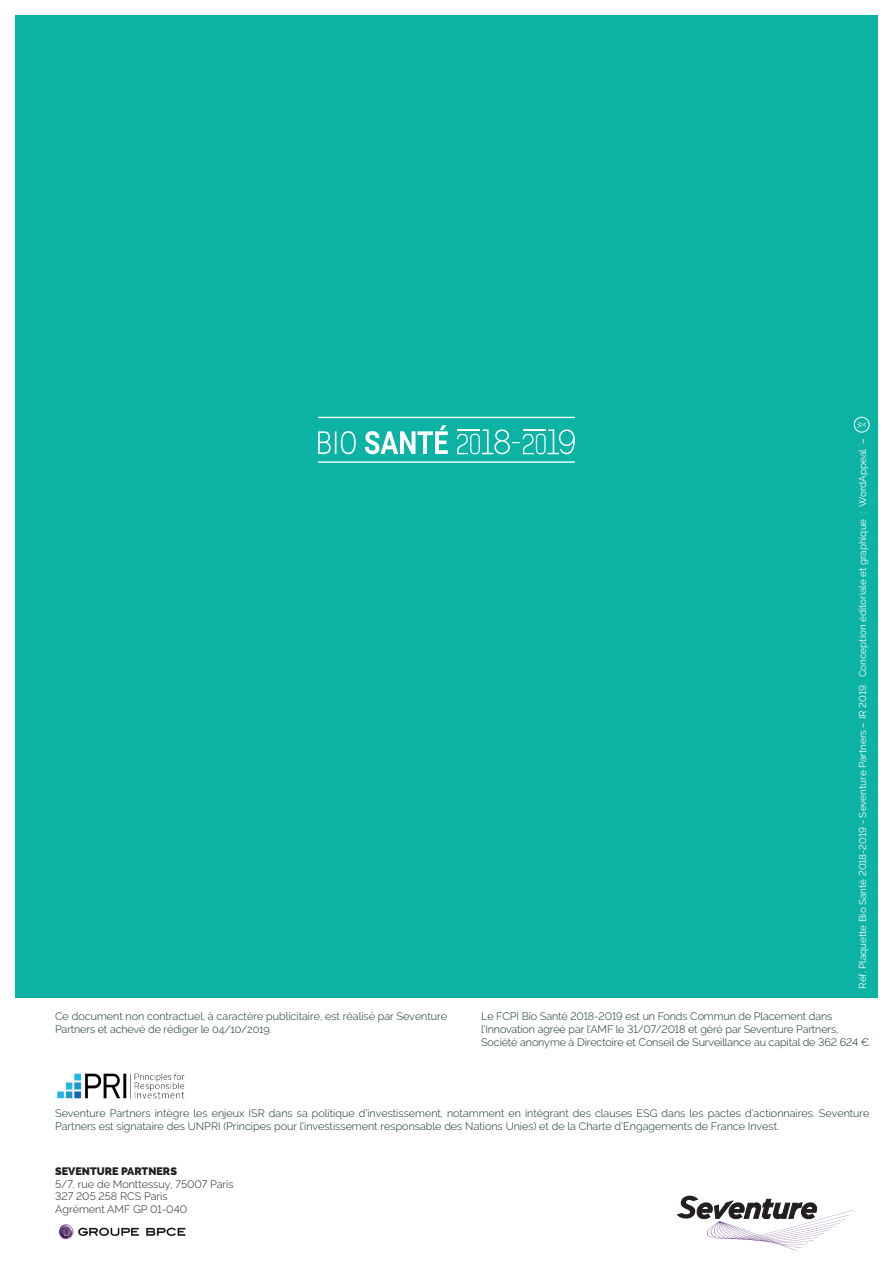
<style>
.page{position:relative;width:893px;height:1263px;background:#fff}
.page>*{position:absolute;margin:0;border:0;box-sizing:border-box;transform-origin:0 0}
.t1{font:300 10.8px/12.9px "Raleway";color:#0e2e2b}
.t2{font:300 10.8px/12.9px "Raleway";color:#231f20}
.t3{font:800 10.8px "Raleway";color:#231f20}
.t4{font:9.9px "Raleway";color:#fff}
</style>
<div class="page">
<div style="left:10px;top:10px;width:873px;height:987px;background:#0cb3a5"></div>
<div style="left:0;top:0;width:893px;height:1263px;border:15px solid #fff"></div>
<img style="left:58px;top:1224px;width:128px;height:16px">
<svg style="left:677px;top:1196px;width:177px;height:55px"></svg>
<div style="left:854px;top:417px;width:16px;height:16px;border:1px solid #fff;border-radius:50%"></div>
<svg style="left:857px;top:422px;width:9px;height:6px"></svg>
<hr style="left:318px;top:417px;width:257px;height:1px;background:#fff">
<hr style="left:318px;top:461px;width:257px;height:2px;background:#fff">
<svg style="left:457px;top:429px;width:118px;height:25px"></svg>
<svg style="left:318px;top:425px;width:130px;height:29px"></svg>
<img style="left:57px;top:1073px;width:128px;height:26px">
<p class="t4" style="left:857px;top:677px;width:240px;rotate:-90deg">Conception éditoriale et graphique : WordAppeal –</p>
<p class="t4" style="left:857px;top:989px;width:307px;rotate:-90deg">Réf. Plaquette Bio Santé 2018-2019 - Seventure Partners – IR 2019.</p>
<p class="t1" style="left:55px;top:1009px;width:393px">Ce document non contractuel, à caractère publicitaire, est réalisé par Seventure<br>Partners et achevé de rédiger le 04/10/2019.</p>
<p class="t1" style="left:481px;top:1009px;width:392px">Le FCPI Bio Santé 2018-2019 est un Fonds Commun de Placement dans l’Innovation agréé par l’AMF le 31/07/2018 et géré par Seventure Partners,<br>Société anonyme à Directoire et Conseil de Surveillance au capital de 362 624 €.</p>
<p class="t1" style="left:55px;top:1106px;width:816px">Seventure Partners intègre les enjeux ISR dans sa politique d’investissement, notamment en intégrant des clauses ESG dans les pactes d’actionnaires. Seventure<br>Partners est signataire des UNPRI (Principes pour l’investissement responsable des Nations Unies) et de la Charte d’Engagements de France Invest.</p>
<p class="t3" style="left:55px;top:1164px;width:123px">SEVENTURE PARTNERS</p>
<p class="t2" style="left:55px;top:1177px;width:180px">5/7, rue de Monttessuy, 75007 Paris<br>327 205 258 RCS Paris<br>Agrément AMF GP 01-040</p>
</div>
